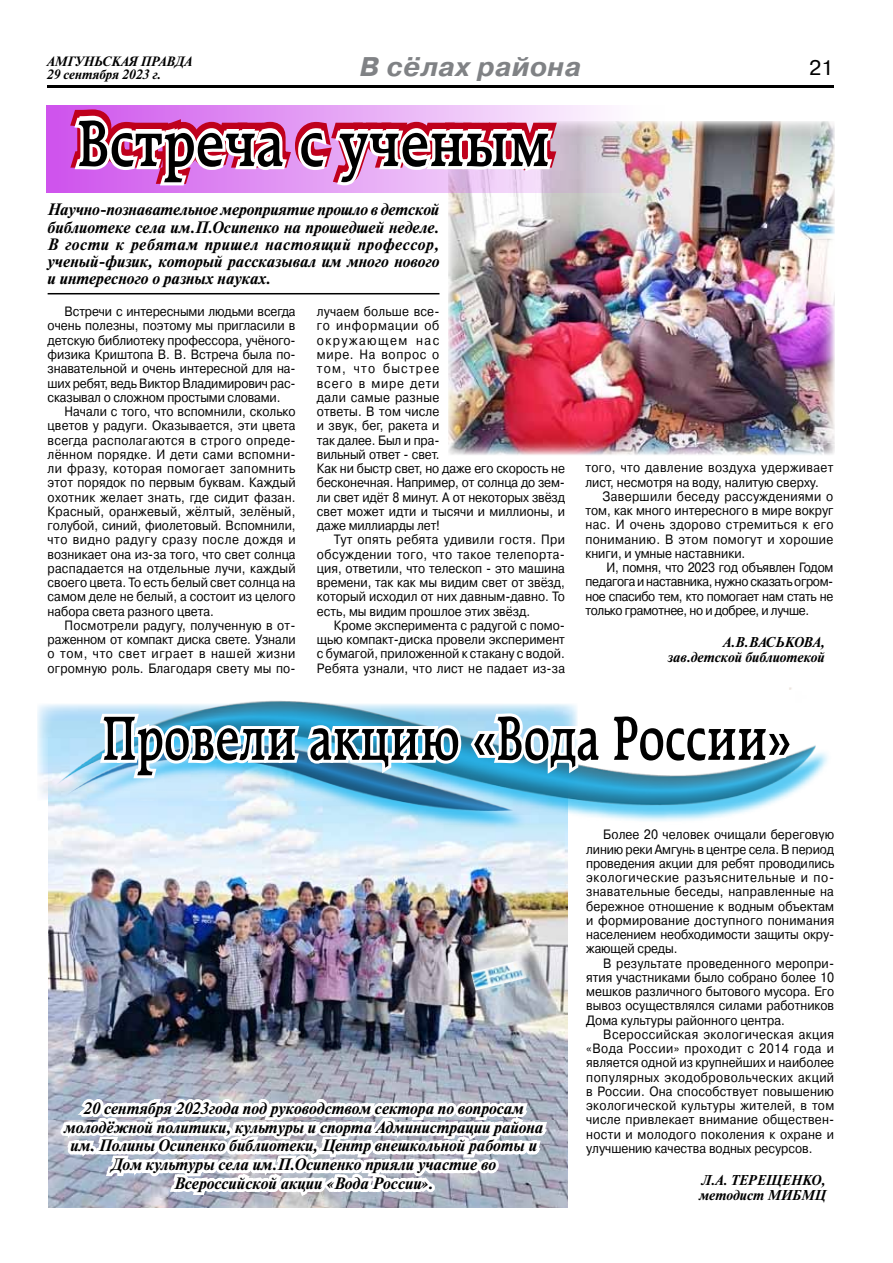
<style>
.page{position:relative;width:893px;height:1263px;background:#fff}
.page>*{position:absolute;margin:0;border:0;box-sizing:border-box;transform-origin:0 0}
.t1{font:70.8px "Raleigh Dm BT";color:#fff;scale:.85 1}
.t2{font:67.5px "Raleigh Dm BT";color:#000;scale:.75 1}
.t3{font:italic 700 27px "Pragmatica C";letter-spacing:.02em;color:#808285}
.t4{font:21px "Pragmatica C";color:#000}
.t5{font:italic 700 16.5px/18.8px "Newton C";color:#000;text-align:center}
.t6{font:italic 700 14.25px/15px "Newton C";color:#000}
.t7{font:13.5px/14.2px "Pragmatica C";color:#000;text-align:justify;scale:.9 1}
.t8{font:13.5px/14.2px "Pragmatica C";letter-spacing:.03em;color:#000;scale:.9 1}
.t9{font:italic 700 13.5px/13.5px "Newton C";color:#000}
</style>
<div class="page">
<hr style="left:47px;top:85px;width:786px;height:2px;background:#000">
<img style="left:48px;top:827px;width:520px;height:381px">
<svg style="left:45px;top:687px;width:783px;height:140px"></svg>
<svg style="left:96px;top:708px;width:700px;height:73px"></svg>
<svg style="left:579px;top:811px;width:249px;height:16px"></svg>
<img style="left:57px;top:948px;width:494px;height:260px">
<img style="left:471px;top:959px;width:56px;height:31px">
<hr style="left:48px;top:293px;width:391px;height:1px;background:#000">
<img style="left:448px;top:121px;width:386px;height:334px">
<img style="left:47px;top:105px;width:618px;height:88px">
<svg style="left:61px;top:87px;width:504px;height:108px"></svg>
<p class="t9" style="left:47px;top:55px;width:147px">АМГУНЬСКАЯ ПРАВДА<br>29 сентября 2023 г.</p>
<h3 class="t3" style="left:360px;top:52px;width:223px">В сёлах района</h3>
<h1 class="t1" style="left:77px;top:94px;width:558px">Встреча с ученым</h1>
<h3 class="t4" style="left:809px;top:56px;width:26px">21</h3>
<p class="t5" style="left:48px;top:201px;width:393px;line-height:17.2px;text-align:justify">Научно-познавательное мероприятие прошло в детской библиотеке села им.П.Осипенко на прошедшей неделе.<br>В гости к ребятам пришел настоящий профессор, ученый-физик, который рассказывал им много нового и интересного о разных науках.</p>
<p class="t7" style="left:317px;top:304px;width:277px;text-align:left">лучаем больше все-<br>го информации об<br>окружающем нас<br>мире. На вопрос о<br>том, что быстрее<br>всего в мире дети<br>дали самые разные<br>ответы. В том числе<br>и звук, бег, ракета и<br>так далее. Был и пра-<br>вильный ответ - свет.<br>Как ни быстр свет, но даже его скорость не бесконечная. Например, от солнца до зем&shy;ли свет идёт 8 минут. А от некоторых звёзд свет может идти и тысячи и миллионы, и даже миллиарды лет!</p>
<p class="t7" style="left:317px;top:533px;width:277px;text-indent:17px">Тут опять ребята удивили гостя. При обсуждении того, что такое телепорта&shy;ция, ответили, что телескоп - это машина времени, так как мы видим свет от звёзд, который исходил от них давным-давно. То есть, мы видим прошлое этих звёзд.</p>
<p class="t7" style="left:317px;top:618px;width:277px;text-indent:17px">Кроме эксперимента с радугой с помо&shy;щью компакт-диска провели эксперимент с бумагой, приложенной к стакану с водой.<br>Ребята узнали, что лист не падает из-за</p>
<p class="t7" style="left:48px;top:304px;width:277px;text-indent:17px">Встречи с интересными людьми всегда очень полезны, поэтому мы пригласили в детскую библиотеку профессора, учёного&shy;физика Криштопа В. В. Встреча была по&shy;знавательной и очень интересной для на&shy;ших ребят, ведь Виктор Владимирович рас&shy;сказывал о сложном простыми словами.</p>
<p class="t7" style="left:48px;top:404px;width:277px;text-indent:17px">Начали с того, что вспомнили, сколько цветов у радуги. Оказывается, эти цвета всегда располагаются в строго опреде&shy;лённом порядке. И дети сами вспомни&shy;ли фразу, которая помогает запомнить этот порядок по первым буквам. Каждый охотник желает знать, где сидит фазан.<br>Красный, оранжевый, жёлтый, зелёный, голубой, синий, фиолетовый. Вспомнили, что видно радугу сразу после дождя и возникает она из-за того, что свет солнца распадается на отдельные лучи, каждый своего цвета. То есть белый свет солнца на самом деле не белый, а состоит из целого набора света разного цвета.</p>
<p class="t7" style="left:48px;top:618px;width:277px;text-indent:17px">Посмотрели радугу, полученную в от&shy;раженном от компакт диска свете. Узнали о том, что свет играет в нашей жизни огромную роль. Благодаря свету мы по-</p>
<p class="t8" style="left:585px;top:461px;width:277px">того, что давление воздуха удерживает лист, несмотря на воду, налитую сверху.</p>
<p class="t7" style="left:585px;top:489px;width:277px;text-indent:17px">Завершили беседу рассуждениями о том, как много интересного в мире вокруг нас. И очень здорово стремиться к его пониманию. В этом помогут и хорошие книги, и умные наставники.</p>
<p class="t7" style="left:585px;top:560px;width:277px;text-indent:21px">И, помня, что 2023 год объявлен Годом педагога и наставника, нужно сказать огром&shy;ное спасибо тем, кто помогает нам стать не только грамотнее, но и добрее, и лучше.</p>
<p class="t6" style="left:668px;top:634px;width:159px;text-align:right">А.В.ВАСЬКОВА, зав.детской библиотекой</p>
<h2 class="t2" style="left:102px;top:696px;width:920px">Провели акцию «Вода России»</h2>
<p class="t5" style="left:64px;top:1099px;width:481px">20 сентября 2023года под руководством сектора по вопросам молодёжной политики, культуры и спорта Администрации района им. Полины Осипенко библиотеки, Центр внешкольной работы и Дом культуры села им.П.Осипенко прияли участие во Всероссийской акции «Вода России».</p>
<p class="t7" style="left:586px;top:827px;width:277px;text-indent:17px">Более 20 человек очищали береговую линию реки Амгунь в центре села. В период проведения акции для ребят проводились экологические разъяснительные и по&shy;знавательные беседы, направленные на бережное отношение к водным объектам и формирование доступного понимания населением необходимости защиты окру&shy;жающей среды.</p>
<p class="t7" style="left:586px;top:956px;width:277px;text-indent:17px">В результате проведенного меропри&shy;ятия участниками было собрано более 10 мешков различного бытового мусора. Его вывоз осуществлялся силами работников Дома культуры районного центра.</p>
<p class="t7" style="left:586px;top:1027px;width:277px;text-indent:17px">Всероссийская экологическая акция «Вода России» проходит с 2014 года и является одной из крупнейших и наиболее популярных экодобровольческих акций в России. Она способствует повышению экологической культуры жителей, в том числе привлекает внимание обществен&shy;ности и молодого поколения к охране и улучшению качества водных ресурсов.</p>
<p class="t6" style="left:699px;top:1172px;width:128px">Л.А. ТЕРЕЩЕНКО, методист МИБМЦ</p>
</div>
